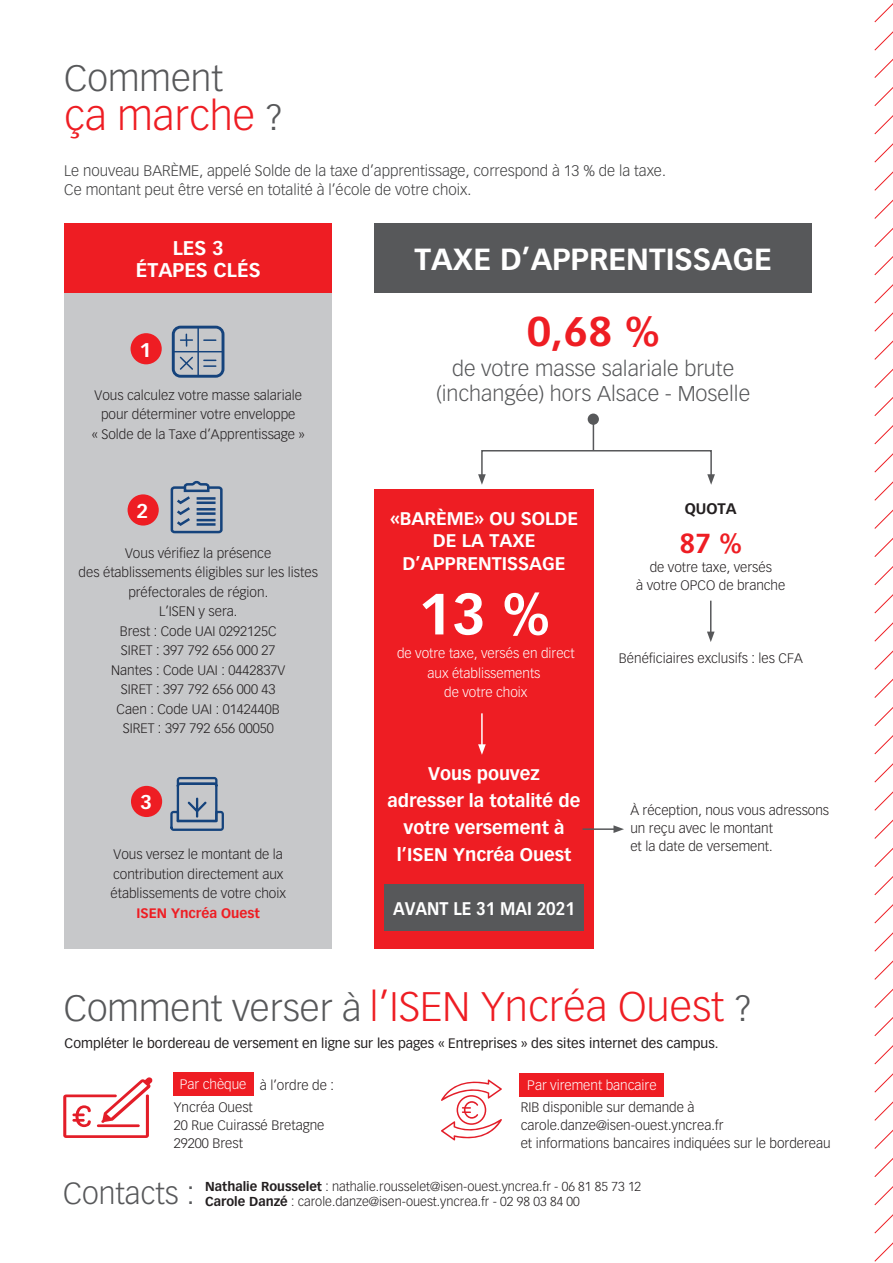
<style>
.page{position:relative;width:893px;height:1263px;background:#fff}
.page>*{position:absolute;margin:0;border:0;box-sizing:border-box;transform-origin:0 0}
.t1{font:700 57px "Vectora LH";color:#fff}
.t2{font:300 40.5px "Vectora LH";color:#ee1d23}
.t3{font:700 40.5px "Vectora LH";color:#ee1d23}
.t4{font:300 36px "Vectora LH";color:#57585a}
.t5{font:700 30px "Vectora LH";color:#fff}
.t6{font:300 30px "Vectora LH";color:#57585a}
.t7{font:700 27px "Vectora LH";color:#ee1d23}
.t8{font:300 21px/25.5px "Vectora LH";color:#57585a;text-align:center}
.t9{font:700 19.5px/22.5px "Vectora LH";color:#fff;text-align:center}
.t10{font:700 18px/27px "Vectora LH";color:#fff;text-align:center}
.t11{font:700 18px "Vectora LH";color:#fff;scale:.9 1}
.t12{font:300 15px/19.5px "Vectora LH";color:#3e3e3f}
.t13{font:700 15px "Vectora LH";color:#231f20}
.t14{font:300 13.5px/19.5px "Vectora LH";color:#231f20}
.t15{font:13.5px "Vectora LH";color:#231f20}
.t16{font:300 13.5px/19.5px "Vectora LH";color:#fff;text-align:center}
.t17{font:700 13.5px "Vectora LH";color:#ee1d23}
.t18{font:300 12.75px/15px "Vectora LH";color:#231f20}
.s1{font-size:36px;color:#57585a}
.s2{font-weight:700}
</style>
<div class="page">
<svg style="left:874px;top:3px;width:19px;height:1259px"></svg>
<div style="left:64px;top:292px;width:268px;height:656px;background:#c7c8ca"></div>
<div style="left:64px;top:224px;width:268px;height:69px;background:#ee1d23"></div>
<svg style="left:172px;top:326px;width:52px;height:51px"></svg>
<div style="left:131px;top:333px;width:31px;height:31px;background:#ee1d23;border-radius:50%"></div>
<div style="left:128px;top:494px;width:31px;height:32px;background:#ee1d23;border-radius:50%"></div>
<svg style="left:170px;top:480px;width:53px;height:53px"></svg>
<div style="left:131px;top:786px;width:31px;height:31px;background:#ee1d23;border-radius:50%"></div>
<svg style="left:170px;top:777px;width:53px;height:54px"></svg>
<div style="left:374px;top:224px;width:438px;height:69px;background:#57585a"></div>
<div style="left:374px;top:489px;width:220px;height:460px;background:#ee1d23"></div>
<hr style="left:481px;top:713px;width:2px;height:34px;background:#fff">
<svg style="left:478px;top:744px;width:8px;height:11px"></svg>
<hr style="left:583px;top:828px;width:33px;height:2px;background:#57585a">
<svg style="left:613px;top:825px;width:11px;height:8px"></svg>
<div style="left:384px;top:884px;width:200px;height:47px;background:#57585a"></div>
<div style="left:481px;top:450px;width:231px;height:27px;border:2px solid #57585a"></div>
<svg style="left:707px;top:474px;width:8px;height:11px"></svg>
<svg style="left:478px;top:474px;width:8px;height:11px"></svg>
<hr style="left:593px;top:419px;width:1px;height:31px;background:#57585a">
<div style="left:588px;top:414px;width:11px;height:11px;background:#57585a;border-radius:50%"></div>
<hr style="left:710px;top:601px;width:1px;height:33px;background:#57585a">
<svg style="left:707px;top:632px;width:8px;height:10px"></svg>
<svg style="left:63px;top:1077px;width:90px;height:61px"></svg>
<div style="left:173px;top:1072px;width:81px;height:23px;background:#ee1d23"></div>
<div style="left:520px;top:1073px;width:144px;height:23px;background:#ee1d23"></div>
<svg style="left:441px;top:1079px;width:61px;height:61px"></svg>
<h3 class="t4" style="left:64px;top:57px;width:160px">Comment</h3>
<h2 class="t2" style="left:64px;top:92px;width:221px">ça marche <span class="s1">?</span></h2>
<p class="t12" style="left:64px;top:161px;width:603px">Le nouveau BARÈME, appelé Solde de la taxe d’apprentissage, correspond à 13 % de la taxe.<br>Ce montant peut être versé en totalité à l’école de votre choix.</p>
<h3 class="t9" style="left:136px;top:237px;width:126px">LES 3<br>ÉTAPES CLÉS</h3>
<h3 class="t9" style="left:140px;top:338px;width:13px">1</h3>
<p class="t14" style="left:92px;top:385px;width:214px;text-align:center">Vous calculez votre masse salariale pour déterminer votre enveloppe<br>« Solde de la Taxe d’Apprentissage »</p>
<h3 class="t9" style="left:137px;top:499px;width:13px">2</h3>
<p class="t14" style="left:79px;top:543px;width:241px;text-align:center">Vous vérifiez la présence<br>des établissements éligibles sur les listes préfectorales de région.<br>L’ISEN y sera.<br>Brest : Code UAI 0292125C<br>SIRET : 397 792 656 000 27<br>Nantes : Code UAI : 0442837V<br>SIRET : 397 792 656 000 43<br>Caen : Code UAI : 0142440B<br>SIRET : 397 792 656 00050</p>
<h3 class="t9" style="left:140px;top:791px;width:13px">3</h3>
<p class="t14" style="left:111px;top:845px;width:177px">Vous versez le montant de la contribution directement aux établissements de votre choix</p>
<p class="t17" style="left:137px;top:905px;width:125px">ISEN Yncréa Ouest</p>
<h3 class="t5" style="left:415px;top:241px;width:359px">TAXE D’APPRENTISSAGE</h3>
<h2 class="t3" style="left:527px;top:307px;width:134px">0,68 %</h2>
<h3 class="t8" style="left:436px;top:356px;width:316px">de votre masse salariale brute (inchangée) hors Alsace - Moselle</h3>
<h3 class="t10" style="left:390px;top:507px;width:189px;line-height:22.5px">«BARÈME» OU SOLDE<br>DE LA TAXE<br>D’APPRENTISSAGE</h3>
<h1 class="t1" style="left:418px;top:580px;width:133px">13 %</h1>
<p class="t16" style="left:397px;top:644px;width:179px">de votre taxe, versés en direct aux établissements<br>de votre choix</p>
<h3 class="t10" style="left:388px;top:759px;width:194px">Vous pouvez<br>adresser la totalité de votre versement à l’ISEN Yncréa Ouest</h3>
<h3 class="t11" style="left:393px;top:898px;width:204px">AVANT LE 31 MAI 2021</h3>
<p class="t13" style="left:685px;top:499px;width:53px">QUOTA</p>
<h3 class="t7" style="left:680px;top:527px;width:64px">87 %</h3>
<p class="t14" style="left:636px;top:559px;width:151px;line-height:18px;text-align:center">de votre taxe, versés<br>à votre OPCO de branche</p>
<p class="t14" style="left:619px;top:649px;width:185px">Bénéficiaires exclusifs : les CFA</p>
<p class="t14" style="left:630px;top:802px;width:200px;line-height:18px">À réception, nous vous adressons un reçu avec le montant<br>et la date de versement.</p>
<h2 class="t2" style="left:64px;top:983px;width:691px"><span class="s1">Comment verser à</span> l’ISEN Yncréa Ouest <span class="s1">?</span></h2>
<p class="t15" style="left:65px;top:1035px;width:655px">Compléter le bordereau de versement en ligne sur les pages « Entreprises » des sites internet des campus.</p>
<p class="t16" style="left:180px;top:1074px;width:68px">Par chèque</p>
<p class="t14" style="left:260px;top:1075px;width:76px">à l’ordre de :</p>
<p class="t14" style="left:174px;top:1098px;width:152px;line-height:18px">Yncréa Ouest<br>20 Rue Cuirassé Bretagne<br>29200 Brest</p>
<p class="t16" style="left:527px;top:1075px;width:131px">Par virement bancaire</p>
<p class="t14" style="left:521px;top:1098px;width:311px;line-height:18px">RIB disponible sur demande à carole.danze@isen-ouest.yncrea.fr<br>et informations bancaires indiquées sur le bordereau</p>
<h3 class="t6" style="left:63px;top:1176px;width:133px">Contacts :</h3>
<p class="t18" style="left:205px;top:1179px;width:438px"><span class="s2">Nathalie Rousselet</span> : nathalie.rousselet@isen-ouest.yncrea.fr - 06 81 85 73 12<br><span class="s2">Carole Danzé</span> : carole.danze@isen-ouest.yncrea.fr - 02 98 03 84 00</p>
</div>
